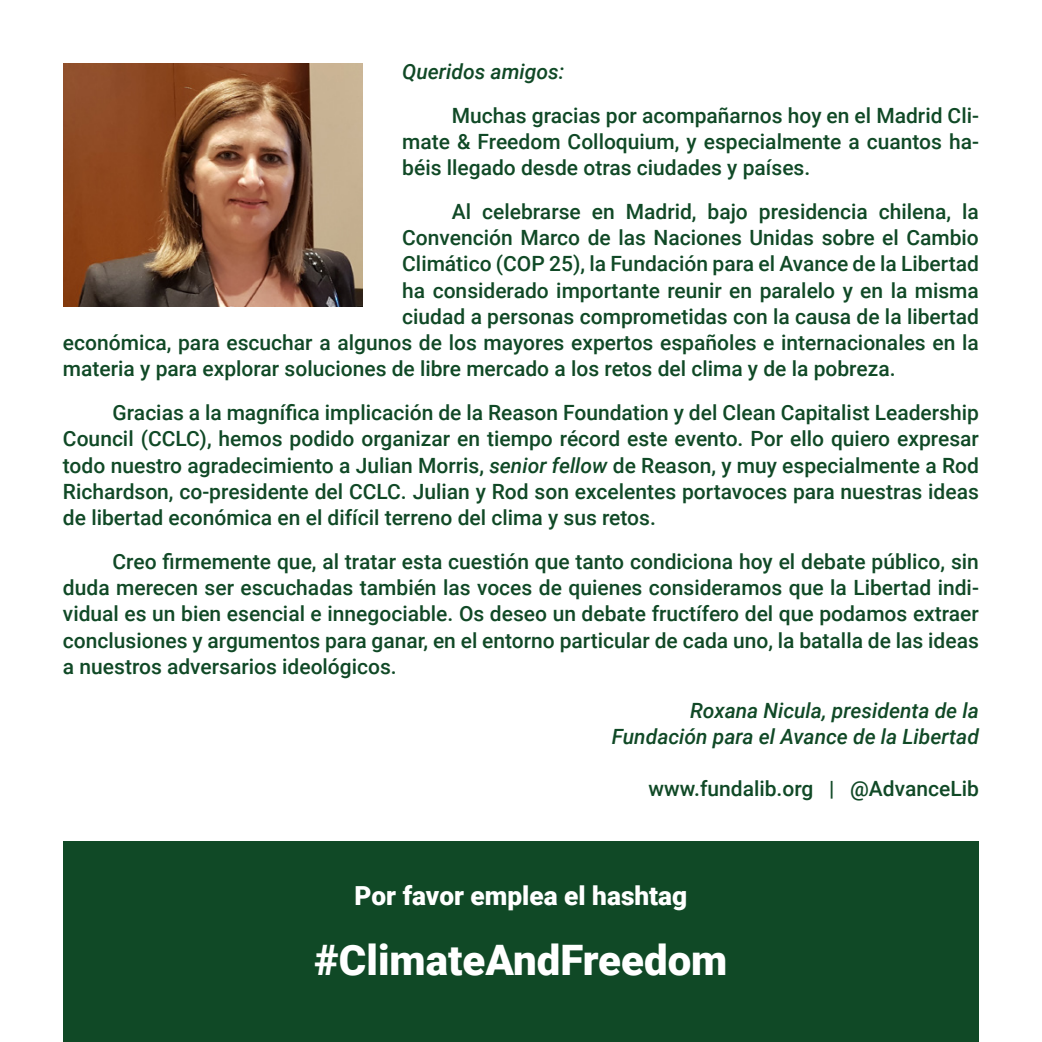
<style>
.page{position:relative;width:1042px;height:1042px;background:#fff}
.page>*{position:absolute;margin:0;border:0;box-sizing:border-box;transform-origin:0 0}
.t1{font:900 42px "Roboto";color:#fff}
.t2{font:900 26.25px "Roboto";color:#fff}
.t3{font:500 21px/26.2px "Roboto";color:#104926;text-align:justify}
.t4{font:italic 500 21px/26.2px "Roboto";color:#104926;text-align:right}
.s1{font-style:italic}
</style>
<div class="page">
<img style="left:63px;top:63px;width:299px;height:243px">
<div style="left:63px;top:841px;width:916px;height:201px;background:#104926"></div>
<p class="t4" style="left:402px;top:57px;width:163px">Queridos amigos:</p>
<p class="t3" style="left:402px;top:101px;width:578px;text-indent:50px">Muchas gracias por acompañarnos hoy en el Madrid Cli&shy;mate &amp; Freedom Colloquium, y especialmente a cuantos ha&shy;béis llegado desde otras ciudades y países.</p>
<p class="t3" style="left:452px;top:197px;width:528px">Al celebrarse en Madrid, bajo presidencia chilena, la</p>
<p class="t3" style="left:402px;top:224px;width:578px">Convención Marco de las Naciones Unidas sobre el Cambio</p>
<p class="t3" style="left:402px;top:250px;width:578px">Climático (COP 25), la Fundación para el Avance de la Libertad</p>
<p class="t3" style="left:402px;top:276px;width:578px">ha considerado importante reunir en paralelo y en la misma</p>
<p class="t3" style="left:402px;top:302px;width:578px">ciudad a personas comprometidas con la causa de la libertad</p>
<p class="t3" style="left:63px;top:329px;width:917px">económica, para escuchar a algunos de los mayores expertos españoles e internacionales en la</p>
<p class="t3" style="left:63px;top:355px;width:834px">materia y para explorar soluciones de libre mercado a los retos del clima y de la pobreza.</p>
<p class="t3" style="left:63px;top:399px;width:917px;text-indent:50px">Gracias a la magnífica implicación de la Reason Foundation y del Clean Capitalist Leadership Council (CCLC), hemos podido organizar en tiempo récord este evento. Por ello quiero expresar todo nuestro agradecimiento a Julian Morris, <span class="s1">senior fellow</span> de Reason, y muy especialmente a Rod Richardson, co-presidente del CCLC. Julian y Rod son excelentes portavoces para nuestras ideas de libertad económica en el difícil terreno del clima y sus retos.</p>
<p class="t3" style="left:63px;top:547px;width:917px;text-indent:50px">Creo firmemente que, al tratar esta cuestión que tanto condiciona hoy el debate público, sin duda merecen ser escuchadas también las voces de quienes consideramos que la Libertad indi&shy;vidual es un bien esencial e innegociable. Os deseo un debate fructífero del que podamos extraer conclusiones y argumentos para ganar, en el entorno particular de cada uno, la batalla de las ideas a nuestros adversarios ideológicos.</p>
<p class="t4" style="left:612px;top:696px;width:369px">Roxana Nicula, presidenta de la<br>Fundación para el Avance de la Libertad</p>
<p class="t3" style="left:648px;top:775px;width:332px">www.fundalib.org | @AdvanceLib</p>
<p class="t2" style="left:354px;top:877px;width:334px">Por favor emplea el hashtag</p>
<h1 class="t1" style="left:314px;top:931px;width:414px">#ClimateAndFreedom</h1>
</div>
